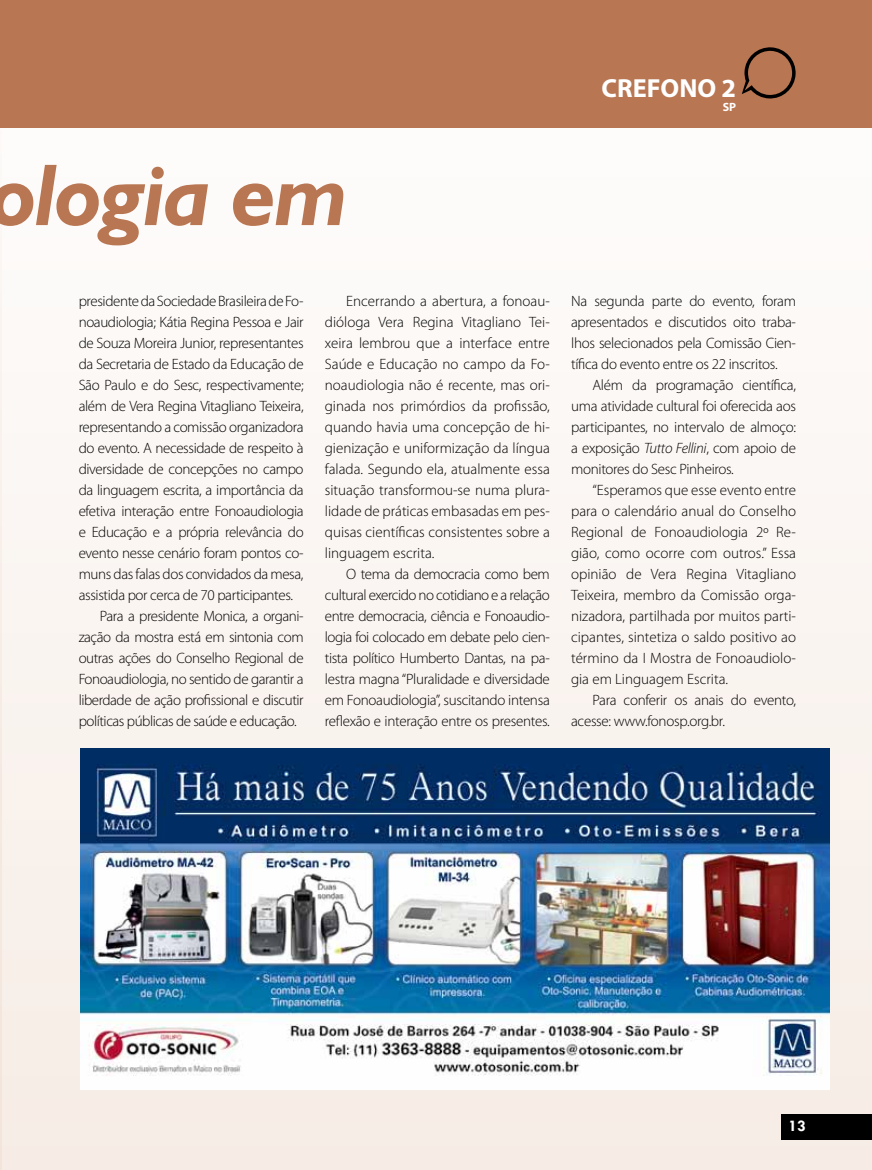
<style>
.page{position:relative;width:872px;height:1170px;background:#fff}
.page>*{position:absolute;margin:0;border:0;box-sizing:border-box;transform-origin:0 0}
.t1{font:italic 700 88.05px "Humanist 521 BT";letter-spacing:-.015em;color:#b97652}
.t2{font:700 26.25px "Myriad Pro";color:#fff}
.t3{font:700 16.5px "Tw Cen";color:#fff}
.t4{font:300 15px/21px "Myriad Pro";letter-spacing:-.025em;color:#000;text-align:justify}
.t5{font:700 12px "Myriad Pro";color:#fff}
.s1{font-style:italic}
</style>
<div class="page">
<div style="left:0;top:0;width:872px;height:1169px;background:linear-gradient(to right,#faf5f2,#fbf6f3)"></div>
<div style="left:782px;top:1114px;width:90px;height:25px;background:#000"></div>
<div style="left:0;top:0;width:872px;height:127px;background:#b97652"></div>
<svg style="left:742px;top:47px;width:53px;height:51px"></svg>
<img style="left:81px;top:748px;width:748px;height:341px">
<h1 class="t1" style="left:-10px;top:140px;width:359px">ologia em</h1>
<p class="t4" style="left:79px;top:291px;width:226px">presidente da Sociedade Brasileira de Fo-</p>
<p class="t4" style="left:79px;top:312px;width:226px">noaudiologia; Kátia Regina Pessoa e Jair</p>
<p class="t4" style="left:79px;top:333px;width:226px">de Souza Moreira Junior, representantes</p>
<p class="t4" style="left:79px;top:354px;width:226px">da Secretaria de Estado da Educação de</p>
<p class="t4" style="left:79px;top:375px;width:226px">São Paulo e do Sesc, respectivamente;</p>
<p class="t4" style="left:79px;top:396px;width:226px">além de Vera Regina Vitagliano Teixeira,</p>
<p class="t4" style="left:79px;top:417px;width:226px">representando a comissão organizadora</p>
<p class="t4" style="left:79px;top:438px;width:226px">do evento. A necessidade de respeito à</p>
<p class="t4" style="left:79px;top:459px;width:226px">diversidade de concepções no campo</p>
<p class="t4" style="left:79px;top:480px;width:226px">da linguagem escrita, a importância da</p>
<p class="t4" style="left:79px;top:501px;width:226px">efetiva interação entre Fonoaudiologia</p>
<p class="t4" style="left:79px;top:522px;width:226px">e Educação e a própria relevância do</p>
<p class="t4" style="left:79px;top:543px;width:226px">evento nesse cenário foram pontos co-</p>
<p class="t4" style="left:79px;top:564px;width:226px">muns das falas dos convidados da mesa,</p>
<p class="t4" style="left:79px;top:585px;width:216px">assistida por cerca de 70 participantes.</p>
<p class="t4" style="left:100px;top:606px;width:205px">Para a presidente Monica, a organi-</p>
<p class="t4" style="left:79px;top:627px;width:226px">zação da mostra está em sintonia com</p>
<p class="t4" style="left:79px;top:648px;width:226px">outras ações do Conselho Regional de</p>
<p class="t4" style="left:79px;top:669px;width:226px">Fonoaudiologia, no sentido de garantir a</p>
<p class="t4" style="left:79px;top:690px;width:226px">liberdade de ação profissional e discutir</p>
<p class="t4" style="left:79px;top:711px;width:219px">políticas públicas de saúde e educação.</p>
<p class="t4" style="left:325px;top:291px;width:226px;text-indent:21px">Encerrando a abertura, a fonoau&shy;dióloga Vera Regina Vitagliano Tei&shy;xeira lembrou que a interface entre Saúde e Educação no campo da Fo&shy;noaudiologia não é recente, mas ori&shy;ginada nos primórdios da profissão, quando havia uma concepção de hi&shy;gienização e uniformização da língua falada. Segundo ela, atualmente essa situação transformou-se numa plura&shy;lidade de práticas embasadas em pes&shy;quisas científicas consistentes sobre a linguagem escrita.</p>
<p class="t4" style="left:325px;top:564px;width:226px;text-indent:21px">O tema da democracia como bem cultural exercido no cotidiano e a relação entre democracia, ciência e Fonoaudio&shy;logia foi colocado em debate pelo cien&shy;tista político Humberto Dantas, na pa&shy;lestra magna “Pluralidade e diversidade em Fonoaudiologia”, suscitando intensa reflexão e interação entre os presentes.</p>
<h2 class="t2" style="left:601px;top:71px;width:136px">CREFONO 2</h2>
<p class="t5" style="left:722px;top:99px;width:15px">SP</p>
<p class="t4" style="left:571px;top:291px;width:226px">Na segunda parte do evento, foram apresentados e discutidos oito traba&shy;lhos selecionados pela Comissão Cien&shy;tífica do evento entre os 22 inscritos.</p>
<p class="t4" style="left:571px;top:375px;width:226px;text-indent:21px">Além da programação científica, uma atividade cultural foi oferecida aos participantes, no intervalo de almoço: a exposição <span class="s1">Tutto Fellini</span>, com apoio de monitores do Sesc Pinheiros.</p>
<p class="t4" style="left:571px;top:480px;width:226px;text-indent:21px">“Esperamos que esse evento entre para o calendário anual do Conselho Regional de Fonoaudiologia 2º Re&shy;gião, como ocorre com outros.” Essa opinião de Vera Regina Vitagliano Teixeira, membro da Comissão orga&shy;nizadora, partilhada por muitos parti&shy;cipantes, sintetiza o saldo positivo ao término da I Mostra de Fonoaudiolo&shy;gia em Linguagem Escrita.</p>
<p class="t4" style="left:571px;top:690px;width:226px;text-indent:21px">Para conferir os anais do evento, acesse: www.fonosp.org.br.</p>
<p class="t3" style="left:788px;top:1116px;width:19px">13</p>
</div>
